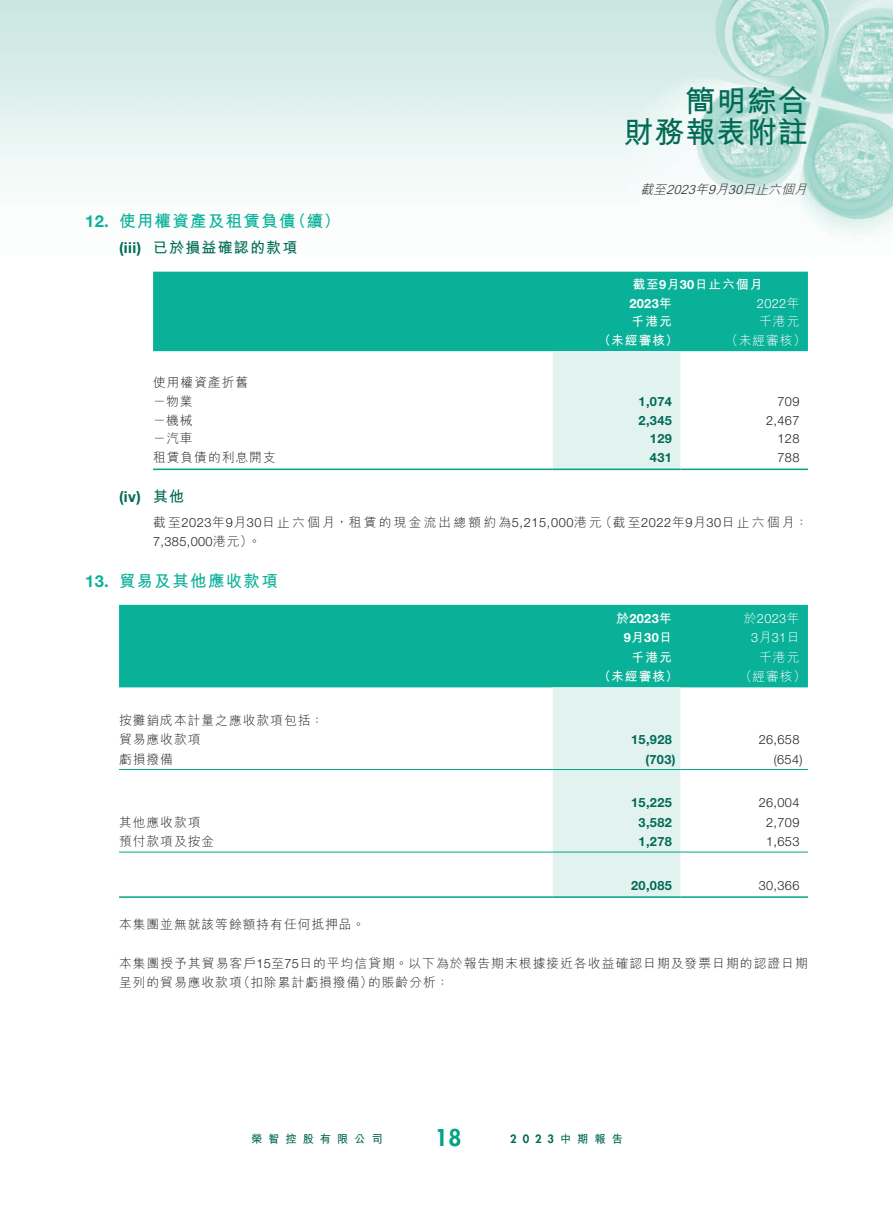
<style>
.page{position:relative;width:893px;height:1212px;background:#fff}
.page>*{position:absolute;margin:0;border:0;box-sizing:border-box;transform-origin:0 0}
.t1{font:700 30px/31.5px "M Hei HK";letter-spacing:.03em;color:#006a55;text-align:right}
.t2{font:800 22.5px "Futura Std";color:#00a485}
.t3{font:700 16.5px "M Hei HK";letter-spacing:.08em;color:#0ab199}
.t4{font:700 16.5px "Helvetica Neue LT Std";color:#0ab199}
.t5{font:700 15px "M Hei HK";letter-spacing:.08em;color:#006a55}
.t6{font:700 15px "Helvetica Neue LT Std";color:#006a55}
.t7{font:300 12.75px/19.5px "M Hei HK";letter-spacing:.08em;color:#231f20}
.t8{font:300 12.75px "Helvetica Neue LT Std";letter-spacing:.03em;color:#231f20}
.t9{font:700 12.75px "Helvetica Neue LT Std";letter-spacing:.03em;color:#006a55}
.t10{font:300 12.75px/18.8px "M Hei HK";letter-spacing:.175em;color:#231f20}
.t11{font:700 12.75px "M Hei HK";letter-spacing:.08em;color:#fff}
.t12{font:300 12.75px "M Hei HK";letter-spacing:.08em;color:#fff}
.t13{font:italic 300 12.75px "M Hei HK";color:#231f20}
.t14{font:300 12.75px/19.5px "Helvetica Neue LT Std";letter-spacing:.03em;color:#fff;text-align:center}
.t15{font:700 12.75px/19.5px "Helvetica Neue LT Std";letter-spacing:.03em;color:#fff;text-align:center}
.t16{font:700 11.25px "M Hei HK";letter-spacing:.53em;color:#006a55}
.t17{font:800 11.25px "Futura Std";color:#006a55}
.s1{font-family:"Helvetica Neue LT Std"}
.s2{font-family:"M Hei HK"}
</style>
<div class="page">
<img style="left:0;top:0;width:893px;height:471px">
<div style="left:153px;top:272px;width:655px;height:79px;background:#0ab199"></div>
<div style="left:553px;top:351px;width:127px;height:118px;background:#e2f2ef"></div>
<hr style="left:153px;top:469px;width:400px;height:1px;background:#00a485">
<hr style="left:553px;top:469px;width:127px;height:1px;background:#00a485">
<hr style="left:680px;top:469px;width:128px;height:1px;background:#00a485">
<div style="left:119px;top:605px;width:689px;height:82px;background:#0ab199"></div>
<div style="left:553px;top:687px;width:127px;height:209px;background:#e2f2ef"></div>
<hr style="left:119px;top:769px;width:434px;height:1px;background:#00a485">
<hr style="left:553px;top:769px;width:127px;height:1px;background:#00a485">
<hr style="left:680px;top:769px;width:128px;height:1px;background:#00a485">
<hr style="left:119px;top:852px;width:434px;height:1px;background:#00a485">
<hr style="left:553px;top:852px;width:127px;height:1px;background:#00a485">
<hr style="left:680px;top:852px;width:128px;height:1px;background:#00a485">
<hr style="left:119px;top:896px;width:434px;height:2px;background:#00a485">
<hr style="left:553px;top:896px;width:127px;height:2px;background:#00a485">
<hr style="left:680px;top:896px;width:128px;height:2px;background:#00a485">
<p class="t4" style="left:85px;top:211px;width:25px">12.</p>
<p class="t4" style="left:85px;top:571px;width:25px">13.</p>
<p class="t3" style="left:119px;top:209px;width:178px">使用權資產及租賃負債</p>
<p class="t3" style="left:290px;top:209px;width:52px">（續(</p>
<p class="t6" style="left:119px;top:239px;width:24px">(iii)</p>
<p class="t5" style="left:153px;top:237px;width:146px">已於損益確認的款項</p>
<p class="t6" style="left:119px;top:488px;width:23px">(iv)</p>
<p class="t7" style="left:153px;top:372px;width:97px">使用權資產折舊</p>
<p class="t7" style="left:153px;top:391px;width:41px">－物業</p>
<p class="t7" style="left:153px;top:410px;width:41px">－機械</p>
<p class="t7" style="left:153px;top:428px;width:41px">－汽車</p>
<p class="t7" style="left:153px;top:447px;width:124px">租賃負債的利息開支</p>
<p class="t5" style="left:153px;top:486px;width:33px">其他</p>
<h1 class="t1" style="left:624px;top:83px;width:186px">簡明綜合<br>財務報表附註</h1>
<p class="t13" style="left:742px;top:181px;width:70px">日止六個月</p>
<p class="t13" style="left:695px;top:181px;width:19px">年</p>
<p class="t13" style="left:640px;top:181px;width:32px">截至</p>
<p class="t13" style="left:708px;top:181px;width:26px">月9</p>
<p class="t13" style="left:666px;top:181px;width:35px">2023</p>
<p class="t13" style="left:728px;top:181px;width:20px">30</p>
<p class="t11" style="left:632px;top:275px;width:132px">截至 月<span class="s1">9 30</span>日止六個月</p>
<p class="t14" style="left:757px;top:293px;width:44px">2022<span class="s2">年</span></p>
<p class="t15" style="left:629px;top:293px;width:44px">2023<span class="s2">年</span></p>
<p class="t11" style="left:632px;top:312px;width:42px">千港元</p>
<p class="t12" style="left:759px;top:313px;width:42px">千港元</p>
<p class="t11" style="left:598px;top:331px;width:82px">（未經審核）</p>
<p class="t12" style="left:726px;top:331px;width:82px">（未經審核(</p>
<p class="t9" style="left:639px;top:393px;width:35px">1,074</p>
<p class="t8" style="left:777px;top:393px;width:23px">709</p>
<p class="t9" style="left:638px;top:412px;width:35px">2,345</p>
<p class="t8" style="left:766px;top:412px;width:35px">2,467</p>
<p class="t9" style="left:650px;top:431px;width:23px">129</p>
<p class="t8" style="left:777px;top:431px;width:23px">128</p>
<p class="t9" style="left:650px;top:450px;width:23px">431</p>
<p class="t8" style="left:777px;top:450px;width:23px">788</p>
<p class="t7" style="left:599px;top:512px;width:210px">（截至<span class="s1">2022</span>年<span class="s1">9</span>月<span class="s1">30</span>日止六個月：</p>
<p class="t10" style="left:248px;top:513px;width:355px;text-indent:-95px">截至<span class="s1">2023</span>年<span class="s1">9</span>月<span class="s1">30</span>日止六個月，租賃的現金流出總額約為<span class="s1">5,215,000</span>港元。</p>
<p class="t8" style="left:153px;top:534px;width:101px">7,385,000<span class="s2">港元(</span></p>
<p class="t3" style="left:119px;top:569px;width:160px">貿易及其他應收款項</p>
<p class="t15" style="left:616px;top:608px;width:57px"><span class="s2">於</span>2023<span class="s2">年月</span>9 30<span class="s2">日</span></p>
<p class="t14" style="left:744px;top:608px;width:57px"><span class="s2">於</span>2023<span class="s2">年月</span>3 31<span class="s2">日</span></p>
<p class="t12" style="left:759px;top:648px;width:42px">千港元</p>
<p class="t11" style="left:632px;top:648px;width:42px">千港元</p>
<p class="t11" style="left:598px;top:667px;width:82px">（未經審核）</p>
<p class="t12" style="left:739px;top:668px;width:68px">（經審核(</p>
<p class="t7" style="left:119px;top:710px;width:206px">按攤銷成本計量之應收款項包括：</p>
<p class="t7" style="left:119px;top:729px;width:83px">貿易應收款項</p>
<p class="t7" style="left:119px;top:749px;width:55px">虧損撥備</p>
<p class="t9" style="left:631px;top:732px;width:42px">15,928</p>
<p class="t9" style="left:645px;top:751px;width:32px">)703(</p>
<p class="t8" style="left:759px;top:732px;width:42px">26,658</p>
<p class="t8" style="left:774px;top:751px;width:30px">)654(</p>
<p class="t7" style="left:119px;top:812px;width:83px">其他應收款項</p>
<p class="t7" style="left:119px;top:831px;width:97px">預付款項及按金</p>
<p class="t9" style="left:631px;top:795px;width:42px">15,225</p>
<p class="t8" style="left:759px;top:795px;width:42px">26,004</p>
<p class="t9" style="left:638px;top:814px;width:35px">3,582</p>
<p class="t8" style="left:766px;top:814px;width:35px">2,709</p>
<p class="t9" style="left:638px;top:834px;width:35px">1,278</p>
<p class="t8" style="left:766px;top:834px;width:35px">1,653</p>
<p class="t9" style="left:631px;top:877px;width:42px">20,085</p>
<p class="t8" style="left:759px;top:877px;width:42px">30,366</p>
<p class="t7" style="left:119px;top:914px;width:247px">本集團並無就該等餘額持有任何抵押品。</p>
<p class="t7" style="left:368px;top:953px;width:441px;text-indent:-249px">本集團授予其貿易客戶<span class="s1">15</span>至<span class="s1">75</span>日的平均信貸期。以下為於報告期末根據接近各收益確認日期及發票日期的認證日期的賬齡分析：</p>
<p class="t7" style="left:237px;top:972px;width:137px">（扣除累計虧損撥備）</p>
<p class="t7" style="left:119px;top:972px;width:124px">呈列的貿易應收款項</p>
<p class="t16" style="left:251px;top:1131px;width:133px">榮智控股有限公司</p>
<h2 class="t2" style="left:435px;top:1123px;width:28px">18</h2>
<p class="t16" style="left:560px;top:1131px;width:64px">中期報告</p>
<p class="t17" style="left:510px;top:1132px;width:45px">2023</p>
</div>
